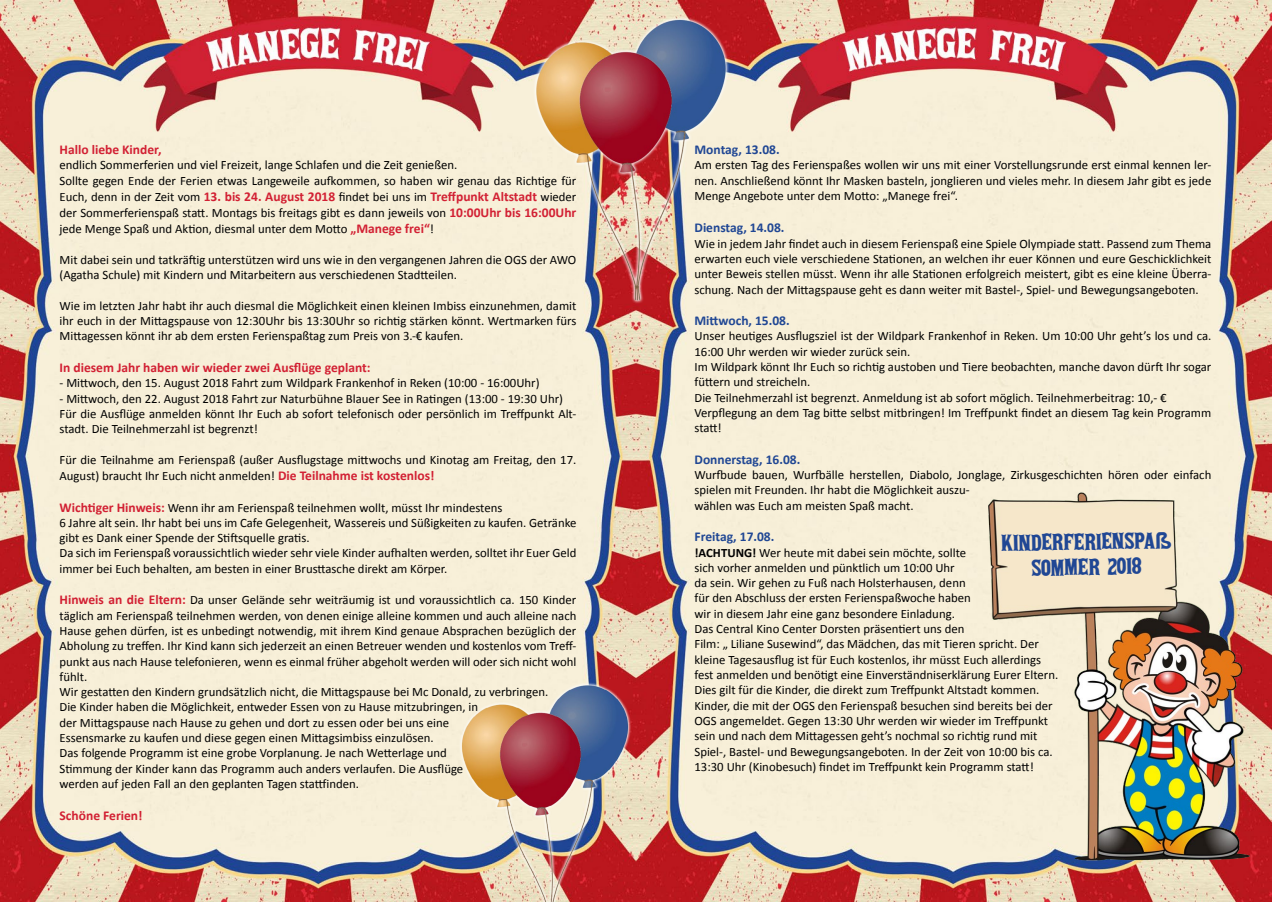
<style>
.page{position:relative;width:1272px;height:902px;background:#fff}
.page>*{position:absolute;margin:0;border:0;box-sizing:border-box;transform-origin:0 0}
.t1{font:21px/25.2px "aka Posse";color:#204794;text-align:center}
.t2{font:700 13.5px "Calibri";color:#d22033}
.t3{font:700 13.5px "Calibri";color:#204794}
.t4{font:12.75px/15.3px "Calibri";color:#000}
.s1{font-weight:700;font-size:13.5px;color:#d22033}
.s2{font-weight:700}
</style>
<div class="page">
<img style="left:0;top:0;width:1271px;height:901px">
<img style="left:973px;top:477px;width:291px;height:398px">
<img style="left:534px;top:16px;width:194px;height:288px">
<img style="left:459px;top:681px;width:171px;height:220px">
<p class="t2" style="left:60px;top:140px;width:103px">Hallo liebe Kinder,</p>
<p class="t4" style="left:60px;top:156px;width:518px;line-height:16px">endlich Sommerferien und viel Freizeit, lange Schlafen und die Zeit genießen.<br>Sollte gegen Ende der Ferien etwas Langeweile aufkommen, so haben wir genau das Richtige für Euch, denn in der Zeit vom <span class="s1">13. bis 24. August 2018</span> findet bei uns im <span class="s1">Treffpunkt Altstadt</span> wieder der Sommerferienspaß statt. Montags bis freitags gibt es dann jeweils von <span class="s1">10:00Uhr bis 16:00Uhr </span>jede Menge Spaß und Aktion, diesmal unter dem Motto <span class="s1">„Manege frei“</span>!</p>
<p class="t4" style="left:60px;top:251px;width:518px">Mit dabei sein und tatkräftig unterstützen wird uns wie in den vergangenen Jahren die OGS der AWO (Agatha Schule) mit Kindern und Mitarbeitern aus verschiedenen Stadtteilen.</p>
<p class="t4" style="left:60px;top:297px;width:518px;text-align:justify">Wie im letzten Jahr habt ihr auch diesmal die Möglichkeit einen kleinen Imbiss einzunehmen, damit ihr euch in der Mittagspause von 12:30Uhr bis 13:30Uhr so richtig stärken könnt. Wertmarken fürs Mittagessen könnt ihr ab dem ersten Ferienspaßtag zum Preis von 3.-€ kaufen.</p>
<p class="t2" style="left:60px;top:358px;width:312px">In diesem Jahr haben wir wieder zwei Ausflüge geplant:</p>
<p class="t4" style="left:60px;top:375px;width:481px">- Mittwoch, den 15. August 2018 Fahrt zum Wildpark Frankenhof in Reken (10:00 - 16:00Uhr)</p>
<p class="t4" style="left:60px;top:390px;width:518px">- Mittwoch, den 22. August 2018 Fahrt zur Naturbühne Blauer See in Ratingen (13:00 - 19:30 Uhr)<br>Für die Ausflüge anmelden könnt Ihr Euch ab sofort telefonisch oder persönlich im Treffpunkt Alt&shy;stadt. Die Teilnehmerzahl ist begrenzt!</p>
<p class="t4" style="left:60px;top:451px;width:518px;line-height:16.2px">Für die Teilnahme am Ferienspaß (außer Ausflugstage mittwochs und Kinotag am Freitag, den 17.<br>August) braucht Ihr Euch nicht anmelden! <span class="s1">Die Teilnahme ist kostenlos!</span></p>
<p class="t4" style="left:60px;top:499px;width:518px"><span class="s1">Wichtiger Hinweis:</span> Wenn ihr am Ferienspaß teilnehmen wollt, müsst Ihr mindestens<br>6 Jahre alt sein. Ihr habt bei uns im Cafe Gelegenheit, Wassereis und Süßigkeiten zu kaufen. Getränke gibt es Dank einer Spende der Stiftsquelle gratis.<br>Da sich im Ferienspaß voraussichtlich wieder sehr viele Kinder aufhalten werden, solltet ihr Euer Geld immer bei Euch behalten, am besten in einer Brusttasche direkt am Körper.</p>
<p class="t4" style="left:60px;top:591px;width:518px"><span class="s1">Hinweis an die Eltern:</span> Da unser Gelände sehr weiträumig ist und voraussichtlich ca. 150 Kinder täglich am Ferienspaß teilnehmen werden, von denen einige alleine kommen und auch alleine nach Hause gehen dürfen, ist es unbedingt notwendig, mit ihrem Kind genaue Absprachen bezüglich der Abholung zu treffen. Ihr Kind kann sich jederzeit an einen Betreuer wenden und kostenlos vom Treff&shy;punkt aus nach Hause telefonieren, wenn es einmal früher abgeholt werden will oder sich nicht wohl fühlt.<br>Wir gestatten den Kindern grundsätzlich nicht, die Mittagspause bei Mc Donald, zu verbringen.<br>Die Kinder haben die Möglichkeit, entweder Essen von zu Hause mitzubringen, in<br>der Mittagspause nach Hause zu gehen und dort zu essen oder bei uns eine<br>Essensmarke zu kaufen und diese gegen einen Mittagsimbiss einzulösen.<br>Das folgende Programm ist eine grobe Vorplanung. Je nach Wetterlage und<br>Stimmung der Kinder kann das Programm auch anders verlaufen. Die Ausflüge<br>werden auf jeden Fall an den geplanten Tagen stattfinden.</p>
<p class="t2" style="left:60px;top:805px;width:84px">Schöne Ferien!</p>
<p class="t3" style="left:694px;top:140px;width:87px">Montag, 13.08.</p>
<p class="t4" style="left:694px;top:157px;width:518px;text-align:justify">Am ersten Tag des Ferienspaßes wollen wir uns mit einer Vorstellungsrunde erst einmal kennen ler&shy;nen. Anschließend könnt Ihr Masken basteln, jonglieren und vieles mehr. In diesem Jahr gibt es jede Menge Angebote unter dem Motto: „Manege frei“.</p>
<p class="t3" style="left:694px;top:218px;width:92px">Dienstag, 14.08.</p>
<p class="t4" style="left:694px;top:235px;width:518px;text-align:justify">Wie in jedem Jahr findet auch in diesem Ferienspaß eine Spiele Olympiade statt. Passend zum Thema erwarten euch viele verschiedene Stationen, an welchen ihr euer Können und eure Geschicklichkeit unter Beweis stellen müsst. Wenn ihr alle Stationen erfolgreich meistert, gibt es eine kleine Überra&shy;schung. Nach der Mittagspause geht es dann weiter mit Bastel-, Spiel- und Bewegungsangeboten.</p>
<p class="t3" style="left:694px;top:311px;width:97px">Mittwoch, 15.08.</p>
<p class="t4" style="left:694px;top:328px;width:518px">Unser heutiges Ausflugsziel ist der Wildpark Frankenhof in Reken. Um 10:00 Uhr geht’s los und ca.<br>16:00 Uhr werden wir wieder zurück sein.<br>Im Wildpark könnt Ihr Euch so richtig austoben und Tiere beobachten, manche davon dürft Ihr sogar füttern und streicheln.<br>Die Teilnehmerzahl ist begrenzt. Anmeldung ist ab sofort möglich. Teilnehmerbeitrag: 10,- € Verpflegung an dem Tag bitte selbst mitbringen! Im Treffpunkt findet an diesem Tag kein Programm statt!</p>
<p class="t3" style="left:694px;top:449px;width:107px">Donnerstag, 16.08.</p>
<p class="t4" style="left:694px;top:466px;width:518px">Wurfbude bauen, Wurfbälle herstellen, Diabolo, Jonglage, Zirkusgeschichten hören oder einfach spielen mit Freunden. Ihr habt die Möglichkeit auszu-<br>wählen was Euch am meisten Spaß macht.</p>
<p class="t3" style="left:694px;top:527px;width:81px">Freitag, 17.08.</p>
<p class="t4" style="left:694px;top:544px;width:365px"><span class="s2">!ACHTUNG!</span> Wer heute mit dabei sein möchte, sollte<br>sich vorher anmelden und pünktlich um 10:00 Uhr<br>da sein. Wir gehen zu Fuß nach Holsterhausen, denn<br>für den Abschluss der ersten Ferienspaßwoche haben<br>wir in diesem Jahr eine ganz besondere Einladung.<br>Das Central Kino Center Dorsten präsentiert uns den<br>Film: „ Liliane Susewind“, das Mädchen, das mit Tieren spricht. Der kleine Tagesausflug ist für Euch kostenlos, ihr müsst Euch allerdings fest anmelden und benötigt eine Einverständniserklärung Eurer Eltern.<br>Dies gilt für die Kinder, die direkt zum Treffpunkt Altstadt kommen.<br>Kinder, die mit der OGS den Ferienspaß besuchen sind bereits bei der OGS angemeldet. Gegen 13:30 Uhr werden wir wieder im Treffpunkt sein und nach dem Mittagessen geht’s nochmal so richtig rund mit Spiel-, Bastel- und Bewegungsangeboten. In der Zeit von 10:00 bis ca.<br>13:30 Uhr (Kinobesuch) findet im Treffpunkt kein Programm statt!</p>
<h1 class="t1" style="left:1001px;top:530px;width:171px;rotate:-1deg">KINDERFERIENSPAß<br>SOMMER 2018</h1>
</div>
